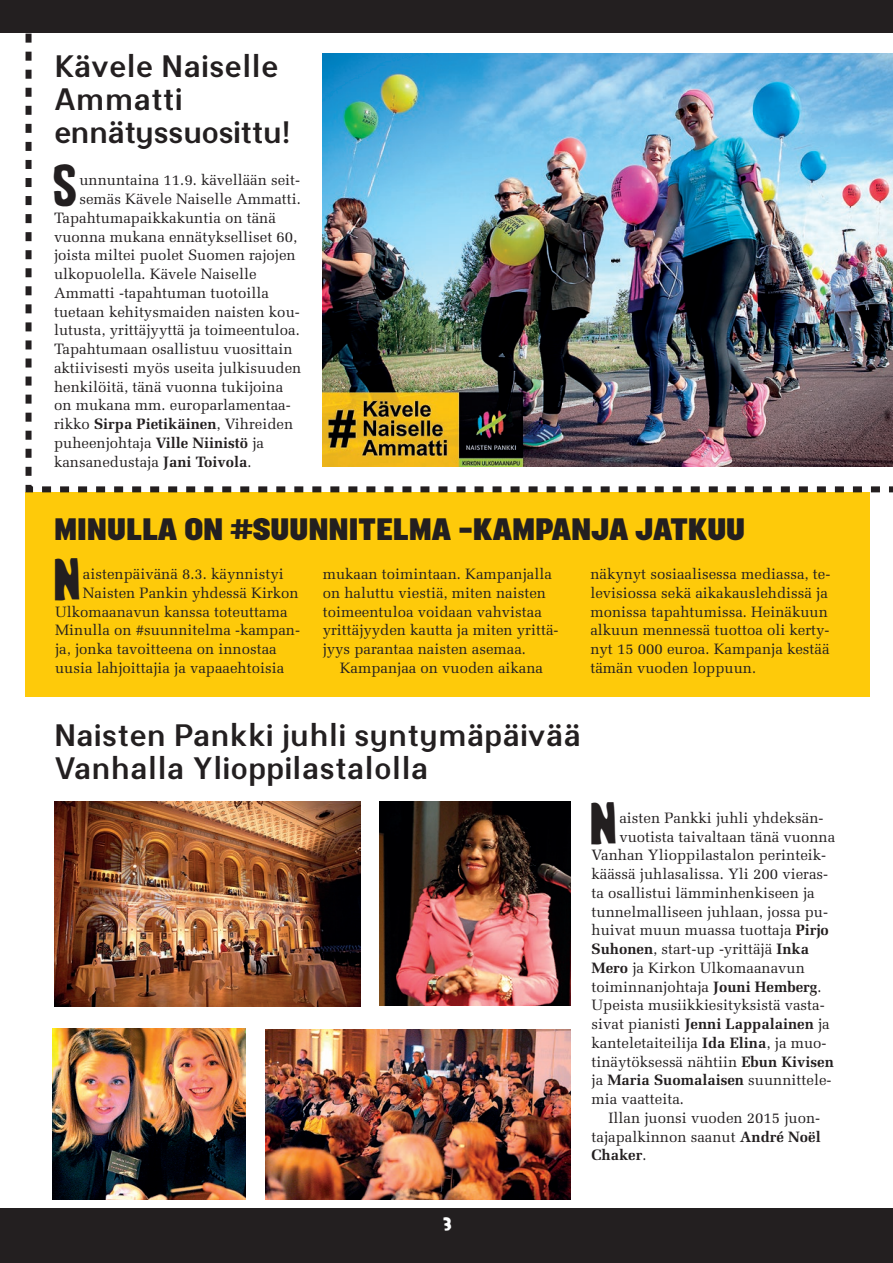
<style>
.page{position:relative;width:893px;height:1263px;background:#fff}
.page>*{position:absolute;margin:0;border:0;box-sizing:border-box;transform-origin:0 0}
.Leipis_Anfangi{font:42.3px "Middle Man Regular 2";color:#231f20}
.t1{font:700 30px/33px "Malmo Sans Pro";color:#231f20}
.t2{font:30px "Malmo Sans Pro Headline";color:#231f20}
.Leipis_Anfangi-2{font:15px/18.8px "Melior LT Std";color:#231f20}
.Leipis{font:15px/18.8px "Melior LT Std";color:#231f20;text-align:justify}
.Leipis_Anfangi-3{font:700 15px "Melior LT Std";color:#231f20}
.t3{font:13.5px "Middle Man Regular 2";color:#fff}
.s1{font-weight:400}
.s2{font-weight:700}
</style>
<div class="page">
<div style="left:26px;top:492px;width:844px;height:205px;background:#feca0a"></div>
<svg style="left:23px;top:32px;width:870px;height:463px"></svg>
<div style="left:0;top:1209px;width:893px;height:54px;background:#231f20"></div>
<div style="left:0;top:0;width:893px;height:32px;background:#231f20"></div>
<img style="left:323px;top:53px;width:570px;height:414px">
<img style="left:53px;top:1029px;width:192px;height:170px">
<img style="left:265px;top:1030px;width:305px;height:169px">
<img style="left:54px;top:801px;width:307px;height:205px">
<img style="left:380px;top:801px;width:190px;height:205px">
<p class="t1" style="left:54px;top:47px;width:238px">Kävele Naiselle<br>Ammatti ennätyssuosittu!</p>
<p class="Leipis_Anfangi" style="left:51px;top:156px;width:30px">S</p>
<p class="Leipis_Anfangi-2" style="left:79px;top:171px;width:222px">unnuntaina 11.9. kävellään seit-</p>
<p class="Leipis_Anfangi-2" style="left:79px;top:190px;width:223px">semäs Kävele Naiselle Ammatti.</p>
<p class="Leipis_Anfangi-2" style="left:54px;top:208px;width:223px">Tapahtumapaikkakuntia on tänä</p>
<p class="Leipis_Anfangi-2" style="left:54px;top:227px;width:245px">vuonna mukana ennätykselliset 60,</p>
<p class="Leipis_Anfangi-2" style="left:54px;top:246px;width:243px">joista miltei puolet Suomen rajojen</p>
<p class="Leipis_Anfangi-2" style="left:54px;top:265px;width:204px">ulkopuolella. Kävele Naiselle</p>
<p class="Leipis_Anfangi-2" style="left:54px;top:283px;width:216px">Ammatti -tapahtuman tuotoilla</p>
<p class="Leipis_Anfangi-2" style="left:54px;top:302px;width:247px">tuetaan kehitysmaiden naisten kou-</p>
<p class="Leipis_Anfangi-2" style="left:54px;top:321px;width:247px">lutusta, yrittäjyyttä ja toimeentuloa.</p>
<p class="Leipis_Anfangi-2" style="left:54px;top:340px;width:240px">Tapahtumaan osallistuu vuosittain</p>
<p class="Leipis_Anfangi-2" style="left:54px;top:358px;width:249px">aktiivisesti myös useita julkisuuden</p>
<p class="Leipis_Anfangi-2" style="left:54px;top:377px;width:231px">henkilöitä, tänä vuonna tukijoina</p>
<p class="Leipis_Anfangi-2" style="left:54px;top:396px;width:238px">on mukana mm. europarlamentaa-</p>
<p class="Leipis_Anfangi-3" style="left:54px;top:415px;width:241px"><span class="s1">rikko</span> Sirpa Pietikäinen<span class="s1">, Vihreiden</span></p>
<p class="Leipis_Anfangi-2" style="left:54px;top:433px;width:211px">puheenjohtaja <span class="s2">Ville Niinistö</span> ja</p>
<p class="Leipis_Anfangi-2" style="left:54px;top:452px;width:199px">kansanedustaja <span class="s2">Jani Toivola</span>.</p>
<p class="t2" style="left:54px;top:508px;width:693px">MINULLA ON #SUUNNITELMA -KAMPANJA JATKUU</p>
<p class="Leipis_Anfangi" style="left:51px;top:550px;width:33px">N</p>
<p class="Leipis_Anfangi-2" style="left:83px;top:565px;width:202px">aistenpäivänä 8.3. käynnistyi</p>
<p class="Leipis_Anfangi-2" style="left:83px;top:583px;width:217px">Naisten Pankin yhdessä Kirkon</p>
<p class="Leipis_Anfangi-2" style="left:55px;top:602px;width:234px">Ulkomaanavun kanssa toteuttama</p>
<p class="Leipis_Anfangi-2" style="left:55px;top:621px;width:246px">Minulla on #suunnitelma -kampan-</p>
<p class="Leipis_Anfangi-2" style="left:55px;top:640px;width:223px">ja, jonka tavoitteena on innostaa</p>
<p class="Leipis_Anfangi-2" style="left:55px;top:658px;width:231px">uusia lahjoittajia ja vapaaehtoisia</p>
<p class="Leipis_Anfangi-2" style="left:323px;top:565px;width:237px">mukaan toimintaan. Kampanjalla on haluttu viestiä, miten naisten toimeentuloa voidaan vahvistaa yrittäjyyden kautta ja miten yrittä&shy;jyys parantaa naisten asemaa.</p>
<p class="Leipis" style="left:340px;top:658px;width:205px">Kampanjaa on vuoden aikana</p>
<p class="Leipis" style="left:590px;top:565px;width:241px;text-align:left">näkynyt sosiaalisessa mediassa, te&shy;levisiossa sekä aikakauslehdissä ja monissa tapahtumissa. Heinäkuun alkuun mennessä tuottoa oli kerty&shy;nyt 15 000 euroa. Kampanja kestää tämän vuoden loppuun.</p>
<p class="t1" style="left:54px;top:716px;width:528px">Naisten Pankki juhli syntymäpäivää<br>Vanhalla Ylioppilastalolla</p>
<p class="Leipis_Anfangi" style="left:588px;top:794px;width:33px">N</p>
<p class="Leipis_Anfangi-2" style="left:619px;top:808px;width:206px">aisten Pankki juhli yhdeksän-</p>
<p class="Leipis_Anfangi-2" style="left:619px;top:827px;width:217px">vuotista taivaltaan tänä vuonna</p>
<p class="Leipis_Anfangi-2" style="left:591px;top:846px;width:236px">Vanhan Ylioppilastalon perinteik-</p>
<p class="Leipis_Anfangi-2" style="left:591px;top:865px;width:238px">käässä juhlasalissa. Yli 200 vieras-</p>
<p class="Leipis_Anfangi-2" style="left:591px;top:883px;width:225px">ta osallistui lämminhenkiseen ja</p>
<p class="Leipis_Anfangi-2" style="left:591px;top:902px;width:238px">tunnelmalliseen juhlaan, jossa pu-</p>
<p class="Leipis_Anfangi-2" style="left:591px;top:921px;width:239px">huivat muun muassa tuottaja <span class="s2">Pirjo</span></p>
<p class="Leipis_Anfangi-2" style="left:591px;top:940px;width:219px"><span class="s2">Suhonen</span>, start-up -yrittäjä <span class="s2">Inka</span></p>
<p class="Leipis_Anfangi-2" style="left:591px;top:958px;width:215px"><span class="s2">Mero</span> ja Kirkon Ulkomaanavun</p>
<p class="Leipis_Anfangi-2" style="left:591px;top:977px;width:232px">toiminnanjohtaja <span class="s2">Jouni Hemberg</span>.</p>
<p class="Leipis_Anfangi-2" style="left:591px;top:996px;width:235px">Upeista musiikkiesityksistä vasta-</p>
<p class="Leipis_Anfangi-3" style="left:591px;top:1015px;width:240px"><span class="s1">sivat pianisti</span> Jenni Lappalainen <span class="s1">ja</span></p>
<p class="Leipis_Anfangi-2" style="left:591px;top:1033px;width:236px">kanteletaiteilija <span class="s2">Ida Elina</span>, ja muo-</p>
<p class="Leipis_Anfangi-2" style="left:591px;top:1052px;width:244px">tinäytöksessä nähtiin <span class="s2">Ebun Kivisen</span></p>
<p class="Leipis_Anfangi-3" style="left:591px;top:1071px;width:241px"><span class="s1">ja</span> Maria Suomalaisen <span class="s1">suunnittele-</span></p>
<p class="Leipis_Anfangi-2" style="left:591px;top:1090px;width:94px">mia vaatteita.</p>
<p class="Leipis" style="left:591px;top:1108px;width:231px;text-indent:17px">Illan juonsi vuoden 2015 juon&shy;tajapalkinnon saanut <span class="s2">André Noël Chaker</span>.</p>
<p class="t3" style="left:443px;top:1214px;width:11px">3</p>
</div>
